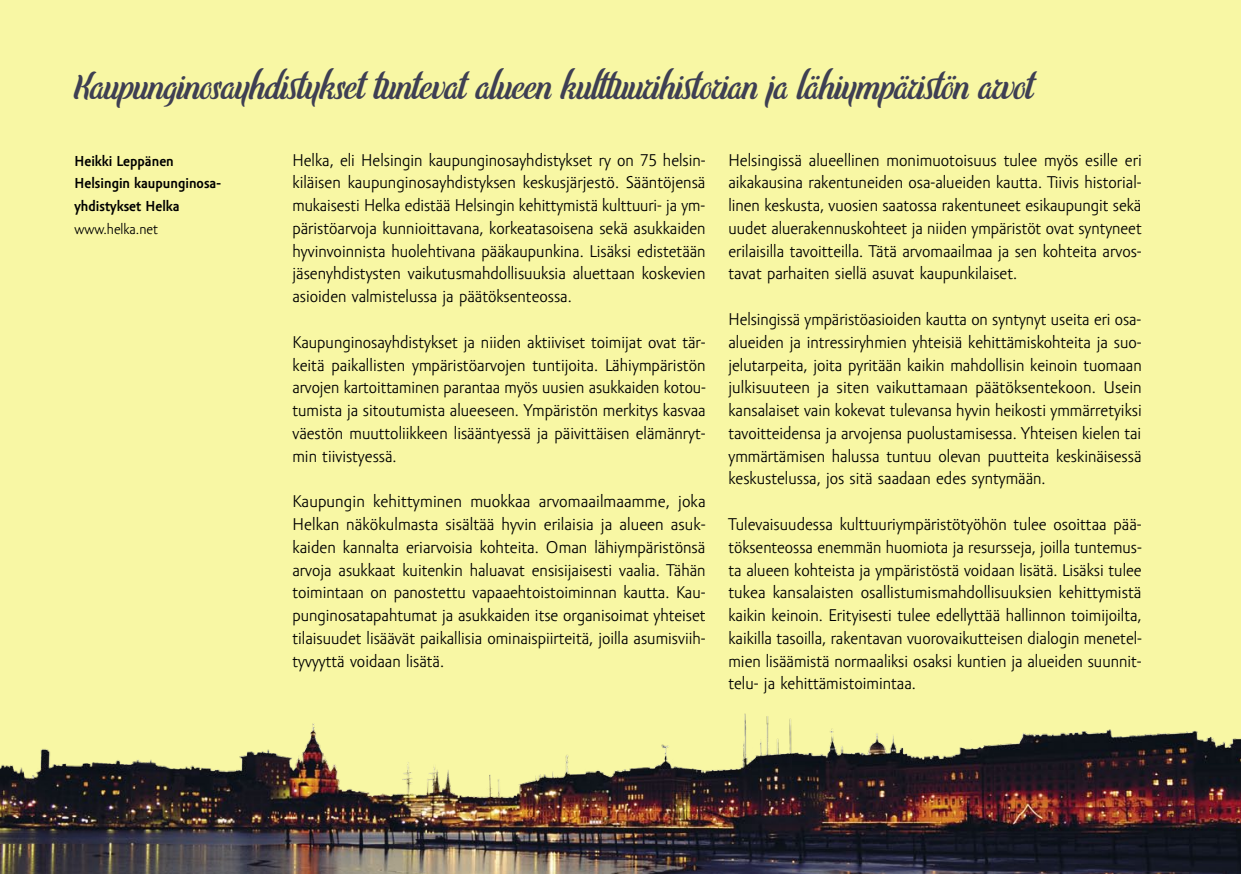
<style>
.page{position:relative;width:1241px;height:874px;background:#fff}
.page>*{position:absolute;margin:0;border:0;box-sizing:border-box;transform-origin:0 0}
.t1{font:33.25px "Elley";letter-spacing:.01em;color:#3e3f53}
.t2{font:17.5px/22.8px "Amor Sans Pro";color:#000;text-align:justify}
.t3{font:700 14.88px/22.8px "Amor Sans Pro";color:#000}
.s1{font-weight:400}
</style>
<div class="page">
<div style="left:0;top:0;width:1240px;height:873px;background:#f8f7a4"></div>
<img style="left:0;top:713px;width:1240px;height:160px">
<p class="t1" style="left:74px;top:64px;width:960px">Kaupunginosayhdistykset tuntevat alueen kulttuurihistorian ja lähiympäristön arvot</p>
<p class="t3" style="left:74px;top:149px;width:147px">Heikki Leppänen<br>Helsingin kaupunginosa&shy;yhdistykset Helka <span class="s1">www.helka.net</span></p>
<p class="t2" style="left:292px;top:149px;width:414px">Helka, eli Helsingin kaupunginosayhdistykset ry on 75 helsin&shy;kiläisen kaupunginosayhdistyksen keskusjärjestö. Sääntöjensä mukaisesti Helka edistää Helsingin kehittymistä kulttuuri- ja ym&shy;päristöarvoja kunnioittavana, korkeatasoisena sekä asukkaiden hyvinvoinnista huolehtivana pääkaupunkina. Lisäksi edistetään jäsenyhdistysten vaikutusmahdollisuuksia aluettaan koskevien asioiden valmistelussa ja päätöksenteossa.</p>
<p class="t2" style="left:292px;top:331px;width:415px">Kaupunginosayhdistykset ja niiden aktiiviset toimijat ovat tär&shy;keitä paikallisten ympäristöarvojen tuntijoita. Lähiympäristön arvojen kartoittaminen parantaa myös uusien asukkaiden kotou&shy;tumista ja sitoutumista alueeseen. Ympäristön merkitys kasvaa väestön muuttoliikkeen lisääntyessä ja päivittäisen elämänryt&shy;min tiivistyessä.</p>
<p class="t2" style="left:292px;top:490px;width:415px">Kaupungin kehittyminen muokkaa arvomaailmaamme, joka Helkan näkökulmasta sisältää hyvin erilaisia ja alueen asuk&shy;kaiden kannalta eriarvoisia kohteita. Oman lähiympäristönsä arvoja asukkaat kuitenkin haluavat ensisijaisesti vaalia. Tähän toimintaan on panostettu vapaaehtoistoiminnan kautta. Kau&shy;punginosatapahtumat ja asukkaiden itse organisoimat yhteiset tilaisuudet lisäävät paikallisia ominaispiirteitä, joilla asumisviih&shy;tyvyyttä voidaan lisätä.</p>
<p class="t2" style="left:728px;top:149px;width:415px">Helsingissä alueellinen monimuotoisuus tulee myös esille eri aikakausina rakentuneiden osa-alueiden kautta. Tiivis historial&shy;linen keskusta, vuosien saatossa rakentuneet esikaupungit sekä uudet aluerakennuskohteet ja niiden ympäristöt ovat syntyneet erilaisilla tavoitteilla. Tätä arvomaailmaa ja sen kohteita arvos&shy;tavat parhaiten siellä asuvat kaupunkilaiset.</p>
<p class="t2" style="left:728px;top:308px;width:415px">Helsingissä ympäristöasioiden kautta on syntynyt useita eri osa&shy;alueiden ja intressiryhmien yhteisiä kehittämiskohteita ja suo&shy;jelutarpeita, joita pyritään kaikin mahdollisin keinoin tuomaan julkisuuteen ja siten vaikuttamaan päätöksentekoon. Usein kansalaiset vain kokevat tulevansa hyvin heikosti ymmärretyiksi tavoitteidensa ja arvojensa puolustamisessa. Yhteisen kielen tai ymmärtämisen halussa tuntuu olevan puutteita keskinäisessä keskustelussa, jos sitä saadaan edes syntymään.</p>
<p class="t2" style="left:728px;top:513px;width:415px">Tulevaisuudessa kulttuuriympäristötyöhön tulee osoittaa pää&shy;töksenteossa enemmän huomiota ja resursseja, joilla tuntemus&shy;ta alueen kohteista ja ympäristöstä voidaan lisätä. Lisäksi tulee tukea kansalaisten osallistumismahdollisuuksien kehittymistä kaikin keinoin. Erityisesti tulee edellyttää hallinnon toimijoilta, kaikilla tasoilla, rakentavan vuorovaikutteisen dialogin menetel&shy;mien lisäämistä normaaliksi osaksi kuntien ja alueiden suunnit&shy;telu- ja kehittämistoimintaa.</p>
</div>
